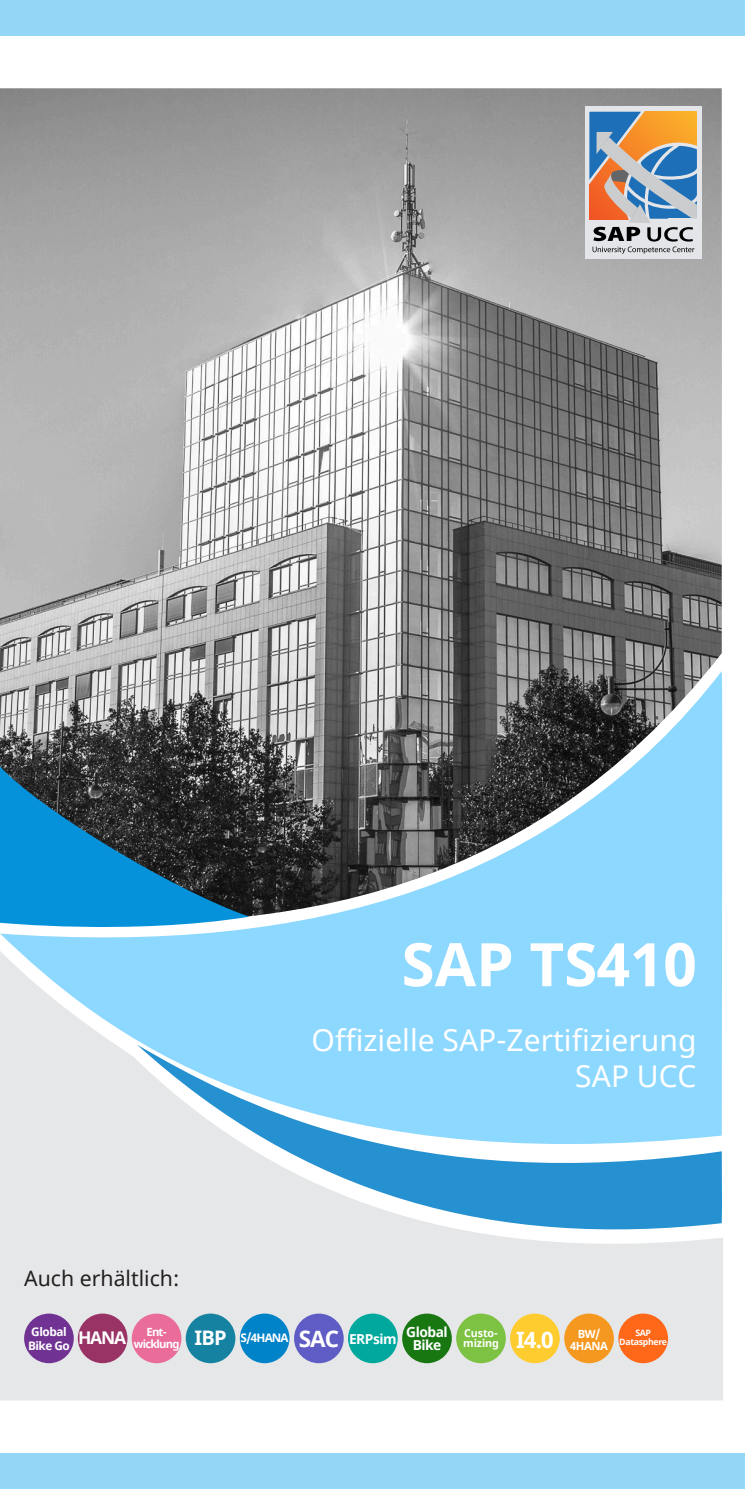
<style>
.page{position:relative;width:745px;height:1489px;background:#fff}
.page>*{position:absolute;margin:0;border:0;box-sizing:border-box;transform-origin:0 0}
.t1{font:700 60px "Noto Sans";color:#fff}
.t2{font:30px/36px "Noto Sans";color:#fff;text-align:right}
.t3{font:21.25px "Noto Sans";color:#231f20}
.t4{font:700 13.75px/13.5px "Noto Sans";letter-spacing:-.035em;color:#fff;text-align:center}
.t5{font:700 11.75px/13.5px "Noto Sans";letter-spacing:-.035em;color:#fff}
.t6{font:700 11.25px/11.8px "Noto Sans";letter-spacing:-.07em;color:#fff}
.t7{font:700 10.75px/9.2px "Noto Sans";letter-spacing:-.01em;color:#fff}
.t8{font:700 8.75px/9px "Noto Sans";letter-spacing:-.035em;color:#fff;text-align:center}
.s1{font-size:20px}
.s2{font-size:22.5px}
.s3{font-size:13.75px}
</style>
<div class="page">
<div style="left:0;top:0;width:744px;height:35px;background:#94d6f6"></div>
<div style="left:0;top:1453px;width:744px;height:35px;background:#94d6f6"></div>
<img style="left:0;top:88px;width:721px;height:583px">
<div style="left:0;top:1181px;width:722px;height:219px;background:#e6e7e8"></div>
<svg style="left:0;top:671px;width:722px;height:510px;background:#88abbd"></svg>
<svg style="left:137px;top:1044px;width:584px;height:204px;background:#9bd0ee"></svg>
<svg style="left:0;top:766px;width:249px;height:169px;background:#286584"></svg>
<div style="left:585px;top:107px;width:116px;height:152px;background:#e3e5e8"></div>
<svg style="left:589px;top:111px;width:108px;height:143px"></svg>
<div style="left:618px;top:1313px;width:49px;height:49px;background:#ff6719;border-radius:50%"></div>
<div style="left:564px;top:1313px;width:49px;height:49px;background:#f59820;border-radius:50%"></div>
<div style="left:509px;top:1313px;width:50px;height:49px;background:#ffcc30;border-radius:50%"></div>
<div style="left:456px;top:1313px;width:49px;height:49px;background:#7dc242;border-radius:50%"></div>
<div style="left:402px;top:1313px;width:49px;height:49px;background:#197712;border-radius:50%"></div>
<div style="left:348px;top:1313px;width:49px;height:49px;background:#01a89e;border-radius:50%"></div>
<div style="left:294px;top:1313px;width:49px;height:49px;background:#5f5cc5;border-radius:50%"></div>
<div style="left:240px;top:1313px;width:49px;height:49px;background:#0083c8;border-radius:50%"></div>
<div style="left:186px;top:1313px;width:49px;height:49px;background:#1482a0;border-radius:50%"></div>
<div style="left:132px;top:1313px;width:49px;height:49px;background:#e96c9b;border-radius:50%"></div>
<div style="left:78px;top:1313px;width:49px;height:49px;background:#936;border-radius:50%"></div>
<div style="left:24px;top:1313px;width:50px;height:49px;background:#713393;border-radius:50%"></div>
<h1 class="t1" style="left:401px;top:922px;width:296px">SAP TS410</h1>
<p class="t2" style="left:311px;top:1020px;width:386px">Offizielle SAP-Zertifizierung<br>SAP UCC</p>
<p class="t3" style="left:24px;top:1262px;width:157px">Auch erhältlich:</p>
<p class="t5" style="left:28px;top:1324px;width:43px">Global<br>Bike Go</p>
<p class="t6" style="left:78px;top:1325px;width:103px;text-indent:68px">Ent-<br><sup>HANA</sup> wicklung</p>
<p class="t5" style="left:194px;top:1330px;width:203px"><span class="s1">IBP</span> S/4HANA <span class="s2">SAC</span> <span class="s3">ERPsim</span></p>
<p class="t4" style="left:406px;top:1324px;width:43px">Global<br>Bike</p>
<p class="t7" style="left:463px;top:1328px;width:37px">Custo&shy;mizing</p>
<p class="t6" style="left:516px;top:1327px;width:93px;text-indent:61px">BW/<br><span class="s2">I4.0</span> 4HANA</p>
<p class="t8" style="left:619px;top:1328px;width:49px">SAP<br>Datasphere</p>
</div>
